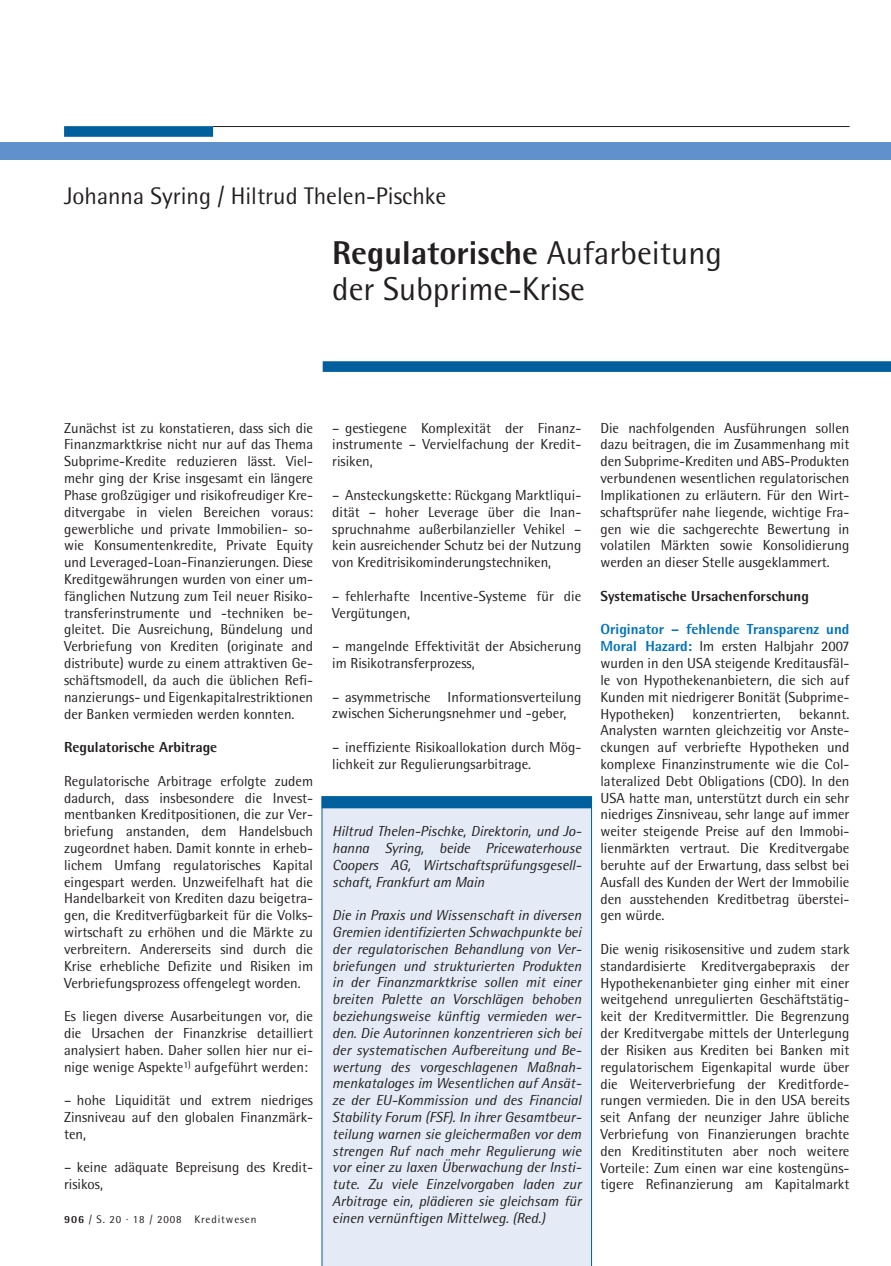
<style>
.page{position:relative;width:891px;height:1266px;background:#fff}
.page>*{position:absolute;margin:0;border:0;box-sizing:border-box;transform-origin:0 0}
.t1{font:33px/36px "Rotis Semi Sans";color:#231f20}
.t2{font:24px "Rotis Semi Sans";color:#231f20}
.t3{font:14.55px/16.8px "Rotis Semi Sans";color:#231f20;text-align:justify}
.t4{font:italic 14.55px/16.8px "Rotis Semi Sans";letter-spacing:-.005em;color:#231f20;text-align:justify}
.t5{font:800 14.55px "Rotis Semi Sans";color:#231f20}
.t6{font:10.95px "Rotis Semi Sans";letter-spacing:.08em;color:#231f20}
.s1{font-weight:800}
.s2{font-weight:800;color:#0073bc}
</style>
<div class="page">
<hr style="left:213px;top:126px;width:636px;height:1px;background:#231f20">
<div style="left:64px;top:126px;width:149px;height:11px;background:#00609d;border:2px solid #00609d"></div>
<svg style="left:322px;top:361px;width:568px;height:11px;background:#0865a0"></svg>
<div style="left:0;top:142px;width:890px;height:17px;background:#6091cc"></div>
<svg style="left:321px;top:808px;width:270px;height:457px;background:#d8e4f1"></svg>
<div style="left:321px;top:796px;width:270px;height:12px;background:#00609d;border:2px solid #00609d"></div>
<h2 class="t2" style="left:64px;top:182px;width:383px">Johanna Syring / Hiltrud Thelen-Pischke</h2>
<h1 class="t1" style="left:332px;top:234px;width:391px"><span class="s1">Regulatorische</span> Aufarbeitung der Subprime-Krise</h1>
<p class="t3" style="left:64px;top:419px;width:250px">Zunächst ist zu konstatieren, dass sich die Finanzmarktkrise nicht nur auf das Thema Subprime-Kredite reduzieren lässt. Viel&shy;mehr ging der Krise insgesamt ein längere Phase großzügiger und risikofreudiger Kre&shy;ditvergabe in vielen Bereichen voraus: gewerbliche und private Immobilien- so&shy;wie Konsumentenkredite, Private Equity und Leveraged-Loan-Finanzierungen. Diese Kreditgewährungen wurden von einer um&shy;fänglichen Nutzung zum Teil neuer Risiko&shy;transferinstrumente und -techniken be&shy;gleitet. Die Ausreichung, Bündelung und Verbriefung von Krediten (originate and distribute) wurde zu einem attraktiven Ge&shy;schäftsmodell, da auch die üblichen Refi&shy;nanzierungs- und Eigenkapitalrestriktionen der Banken vermieden werden konnten.</p>
<p class="t5" style="left:64px;top:737px;width:154px">Regulatorische Arbitrage</p>
<p class="t3" style="left:64px;top:772px;width:250px">Regulatorische Arbitrage erfolgte zudem dadurch, dass insbesondere die Invest&shy;mentbanken Kreditpositionen, die zur Ver&shy;briefung anstanden, dem Handelsbuch zugeordnet haben. Damit konnte in erheb&shy;lichem Umfang regulatorisches Kapital eingespart werden. Unzweifelhaft hat die Handelbarkeit von Krediten dazu beigetra&shy;gen, die Kreditverfügbarkeit für die Volks&shy;wirtschaft zu erhöhen und die Märkte zu verbreitern. Andererseits sind durch die Krise erhebliche Defizite und Risiken im Verbriefungsprozess offengelegt worden.</p>
<p class="t3" style="left:64px;top:1007px;width:250px">Es liegen diverse Ausarbeitungen vor, die die Ursachen der Finanzkrise detailliert analysiert haben. Daher sollen hier nur ei&shy;nige wenige Aspekte<sup>1)</sup> aufgeführt werden:</p>
<p class="t3" style="left:64px;top:1091px;width:250px">– hohe Liquidität und extrem niedriges Zinsniveau auf den globalen Finanzmärk&shy;ten,</p>
<p class="t3" style="left:64px;top:1158px;width:249px">– keine adäquate Bepreisung des Kredit&shy;risikos,</p>
<p class="t6" style="left:64px;top:1212px;width:194px"><span class="s1">906</span> / S. 20 · 18 / 2008 Kreditwesen</p>
<p class="t3" style="left:332px;top:419px;width:250px">– gestiegene Komplexität der Finanz&shy;instrumente – Vervielfachung der Kredit&shy;risiken,</p>
<p class="t3" style="left:332px;top:486px;width:250px">– Ansteckungskette: Rückgang Marktliqui&shy;dität – hoher Leverage über die Inan&shy;spruchnahme außerbilanzieller Vehikel – kein ausreichender Schutz bei der Nutzung von Kreditrisikominderungstechniken,</p>
<p class="t3" style="left:332px;top:587px;width:250px">– fehlerhafte Incentive-Systeme für die<br>Vergütungen,</p>
<p class="t3" style="left:332px;top:637px;width:250px">– mangelnde Effektivität der Absicherung im Risikotransferprozess,</p>
<p class="t3" style="left:332px;top:688px;width:250px">– asymmetrische Informationsverteilung zwischen Sicherungsnehmer und -geber,</p>
<p class="t3" style="left:332px;top:738px;width:250px">– ineffiziente Risikoallokation durch Mög&shy;lichkeit zur Regulierungsarbitrage.</p>
<p class="t4" style="left:332px;top:822px;width:250px">Hiltrud Thelen-Pischke, Direktorin, und Jo&shy;hanna Syring, beide Pricewaterhouse Coopers AG, Wirtschaftsprüfungsgesell&shy;schaft, Frankfurt am Main</p>
<p class="t4" style="left:332px;top:906px;width:250px">Die in Praxis und Wissenschaft in diversen Gremien identifizierten Schwachpunkte bei der regulatorischen Behandlung von Ver&shy;briefungen und strukturierten Produkten in der Finanzmarktkrise sollen mit einer breiten Palette an Vorschlägen behoben beziehungsweise künftig vermieden wer&shy;den. Die Autorinnen konzentrieren sich bei der systematischen Aufbereitung und Be&shy;wertung des vorgeschlagenen Maßnah&shy;menkataloges im Wesentlichen auf Ansät&shy;ze der EU-Kommission und des Financial Stability Forum (FSF). In ihrer Gesamtbeur&shy;teilung warnen sie gleichermaßen vor dem strengen Ruf nach mehr Regulierung wie vor einer zu laxen Überwachung der Insti&shy;tute. Zu viele Einzelvorgaben laden zur Arbitrage ein, plädieren sie gleichsam für einen vernünftigen Mittelweg. (Red.)</p>
<p class="t3" style="left:600px;top:419px;width:250px">Die nachfolgenden Ausführungen sollen dazu beitragen, die im Zusammenhang mit den Subprime-Krediten und ABS-Produkten verbundenen wesentlichen regulatorischen Implikationen zu erläutern. Für den Wirt&shy;schaftsprüfer nahe liegende, wichtige Fra&shy;gen wie die sachgerechte Bewertung in volatilen Märkten sowie Konsolidierung werden an dieser Stelle ausgeklammert.</p>
<p class="t5" style="left:600px;top:586px;width:210px">Systematische Ursachenforschung</p>
<p class="t3" style="left:600px;top:620px;width:250px"><span class="s2">Originator – fehlende Transparenz und Moral Hazard:</span> Im ersten Halbjahr 2007 wurden in den USA steigende Kreditausfäl&shy;le von Hypothekenanbietern, die sich auf Kunden mit niedrigerer Bonität (Subprime-Hypotheken)</p>
<p class="t3" style="left:600px;top:705px;width:250px;text-indent:199px">bekannt.<br>Analysten warnten gleichzeitig vor Anste&shy;ckungen auf verbriefte Hypotheken und komplexe Finanzinstrumente wie die Col&shy;lateralized Debt Obligations (CDO). In den USA hatte man, unterstützt durch ein sehr niedriges Zinsniveau, sehr lange auf immer weiter steigende Preise auf den Immobi&shy;lienmärkten vertraut. Die Kreditvergabe beruhte auf der Erwartung, dass selbst bei Ausfall des Kunden der Wert der Immobilie den ausstehenden Kreditbetrag überstei&shy;gen würde.</p>
<p class="t3" style="left:600px;top:940px;width:250px">Die wenig risikosensitive und zudem stark standardisierte Kreditvergabepraxis der Hypothekenanbieter ging einher mit einer weitgehend unregulierten Geschäftstätig&shy;keit der Kreditvermittler. Die Begrenzung der Kreditvergabe mittels der Unterlegung der Risiken aus Krediten bei Banken mit regulatorischem Eigenkapital wurde über die Weiterverbriefung der Kreditforde&shy;rungen vermieden. Die in den USA bereits seit Anfang der neunziger Jahre übliche Verbriefung von Finanzierungen brachte den Kreditinstituten aber noch weitere Vorteile: Zum einen war eine kostengüns&shy;tigere Refinanzierung am Kapitalmarkt</p>
<p class="t3" style="left:692px;top:705px;width:90px">konzentrierten,</p>
</div>
